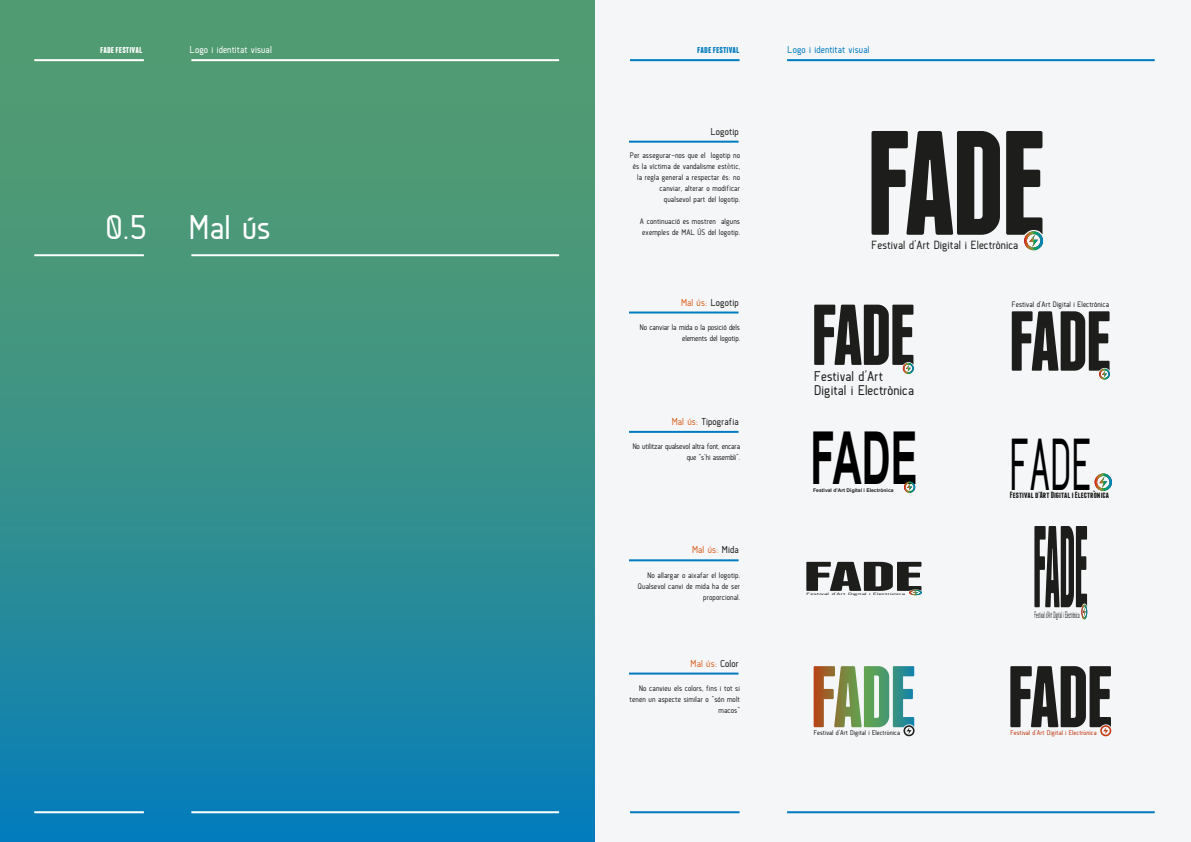
<style>
.page{position:relative;width:1191px;height:842px;background:#fff}
.page>*{position:absolute;margin:0;border:0;box-sizing:border-box;transform-origin:0 0}
.t1{font:700 73.1px "Arial";color:#000;scale:.55 1}
.t2{font:73.1px "Anson";color:#000;scale:.55 1}
.t3{font:34px "Anson";color:#fff}
.t4{font:14px/14px "Anson";letter-spacing:.005em;color:#1d1d1b}
.t5{font:11.8px "Anson";letter-spacing:.005em;color:#1d1d1b}
.t6{font:10px "Anson";letter-spacing:.01em;color:#1d1d1b}
.t7{font:10px "Anson";letter-spacing:.01em;color:#dc6526}
.t8{font:10px "Anson";letter-spacing:.01em;color:#fff}
.t9{font:10px "Anson";letter-spacing:.01em;color:#007bbf}
.t10{font:700 10px "Franchise Free";letter-spacing:.01em;color:#fff}
.t11{font:700 10px "Franchise Free";letter-spacing:.01em;color:#007bbf}
.t12{font:9.2px "Anson";letter-spacing:.005em;color:#1d1d1b;scale:.39 1}
.t13{font:700 9px "Franchise Free";letter-spacing:.005em;color:#1d1d1b}
.t14{font:8px/11px "Anson";letter-spacing:.01em;color:#262729;text-align:right}
.t15{font:8px/11px "Anson";letter-spacing:-.02em;color:#262729;text-align:right}
.t16{font:8px/11px "Anson";letter-spacing:-.01em;color:#262729;text-align:right}
.t17{font:7.8px "Anson";letter-spacing:.005em;color:#1d1d1b}
.t18{font:6.9px "Anson";letter-spacing:.005em;color:#1d1d1b}
.t19{font:6.9px "Anson";letter-spacing:.005em;color:#c3360e}
.t20{font:700 5px "Arial";letter-spacing:.005em;color:#1d1d1b}
.t21{font:3.3px "Anson";letter-spacing:.005em;color:#1d1d1b;scale:2.41 1}
.s1{font-family:"Melior"}
.s2{color:#dc6526}
.s3{color:#1d1d1b}
</style>
<div class="page">
<div style="left:1px;top:0;width:595px;height:842px;background:linear-gradient(to bottom,#5ea066,#0e80b2)"></div>
<div style="left:595px;top:0;width:595px;height:842px;background:#f5f6f8"></div>
<hr style="left:630px;top:59px;width:109px;height:2px;background:#007bbf">
<hr style="left:787px;top:59px;width:367px;height:2px;background:#007bbf">
<hr style="left:630px;top:811px;width:109px;height:2px;background:#007bbf">
<hr style="left:787px;top:811px;width:367px;height:2px;background:#007bbf">
<hr style="left:34px;top:59px;width:110px;height:2px;background:#fff">
<hr style="left:191px;top:59px;width:368px;height:2px;background:#fff">
<hr style="left:34px;top:811px;width:110px;height:2px;background:#fff">
<hr style="left:191px;top:811px;width:368px;height:2px;background:#fff">
<hr style="left:34px;top:254px;width:110px;height:2px;background:#fff">
<hr style="left:191px;top:254px;width:368px;height:2px;background:#fff">
<hr style="left:629px;top:311px;width:109px;height:2px;background:#007bbf">
<hr style="left:629px;top:141px;width:109px;height:2px;background:#007bbf">
<hr style="left:629px;top:431px;width:109px;height:2px;background:#007bbf">
<hr style="left:629px;top:559px;width:109px;height:2px;background:#007bbf">
<hr style="left:629px;top:672px;width:109px;height:2px;background:#007bbf">
<svg style="left:871px;top:131px;width:129px;height:104px"></svg>
<svg style="left:1006px;top:131px;width:37px;height:119px"></svg>
<svg style="left:806px;top:562px;width:116px;height:33px"></svg>
<svg style="left:1034px;top:526px;width:53px;height:93px"></svg>
<svg style="left:1011px;top:311px;width:98px;height:69px"></svg>
<svg style="left:814px;top:305px;width:99px;height:69px"></svg>
<svg style="left:904px;top:482px;width:11px;height:11px"></svg>
<svg style="left:1093px;top:473px;width:19px;height:19px"></svg>
<svg style="left:813px;top:666px;width:101px;height:70px"></svg>
<svg style="left:1010px;top:666px;width:101px;height:70px"></svg>
<p class="t10" style="left:100px;top:45px;width:44px">fade festival</p>
<p class="t8" style="left:190px;top:44px;width:83px">Logo i identitat visual</p>
<p class="t11" style="left:697px;top:45px;width:44px">fade festival</p>
<p class="t9" style="left:787px;top:44px;width:83px">Logo i identitat visual</p>
<h2 class="t3" style="left:106px;top:208px;width:167px">0.5 Mal ús</h2>
<p class="t6" style="left:711px;top:126px;width:29px">Logotip</p>
<p class="t14" style="left:630px;top:150px;width:111px">Per assegurar-nos que el logotip no és la víctima de vandalisme est<span class="s1">è</span>tic, la regla general a respectar és: no canviar, alterar o modificar<br>qualsevol part del logotip.</p>
<p class="t14" style="left:640px;top:216px;width:102px;text-align:left">A continuació es mostren alguns exemples de MAL ÚS del logotip.</p>
<p class="t6" style="left:681px;top:297px;width:59px"><span class="s2">Mal ús:</span> Logotip</p>
<p class="t16" style="left:640px;top:322px;width:102px">No canviar la mida o la posició dels elements del logotip.</p>
<p class="t6" style="left:671px;top:416px;width:68px"><span class="s2">Mal ús:</span> Tipografia</p>
<p class="t15" style="left:633px;top:441px;width:109px">No utilitzar qualsevol altra font, encara que “s’hi assembli”.</p>
<p class="t7" style="left:692px;top:544px;width:48px">Mal ús: <span class="s3">Mida</span></p>
<p class="t14" style="left:638px;top:570px;width:104px">No allargar o aixafar el logotip.<br>Qualsevol canvi de mida ha de ser proporcional.</p>
<p class="t7" style="left:690px;top:658px;width:49px">Mal ús: <span class="s3">Color</span></p>
<p class="t14" style="left:629px;top:683px;width:112px">No canvieu els colors, fins i tot si tenen un aspecte similar o “són molt macos”</p>
<h3 class="t5" style="left:871px;top:238px;width:148px">Festival d’Art Digital i Electrònica</h3>
<h3 class="t4" style="left:814px;top:369px;width:101px">Festival d’Art<br>Digital i Electrònica</h3>
<h1 class="t1" style="left:810px;top:410px;width:196px">FADE</h1>
<p class="t20" style="left:813px;top:487px;width:82px">Festival d’Art Digital i Electrònica</p>
<p class="t21" style="left:806px;top:592px;width:42px">Festival d’Art Digital i Electrònica</p>
<p class="t17" style="left:1011px;top:300px;width:99px">Festival d’Art Digital i Electrònica</p>
<h1 class="t2" style="left:1009px;top:423px;width:151px">FADE</h1>
<p class="t13" style="left:1010px;top:491px;width:101px">Festival d’Art Digital i Electronica</p>
<p class="t12" style="left:1034px;top:610px;width:117px">Festival d’Art Digital i Electrònica</p>
<p class="t18" style="left:813px;top:729px;width:88px">Festival d’Art Digital i Electrònica</p>
<p class="t19" style="left:1010px;top:729px;width:88px">Festival d’Art Digital i Electrònica</p>
</div>
